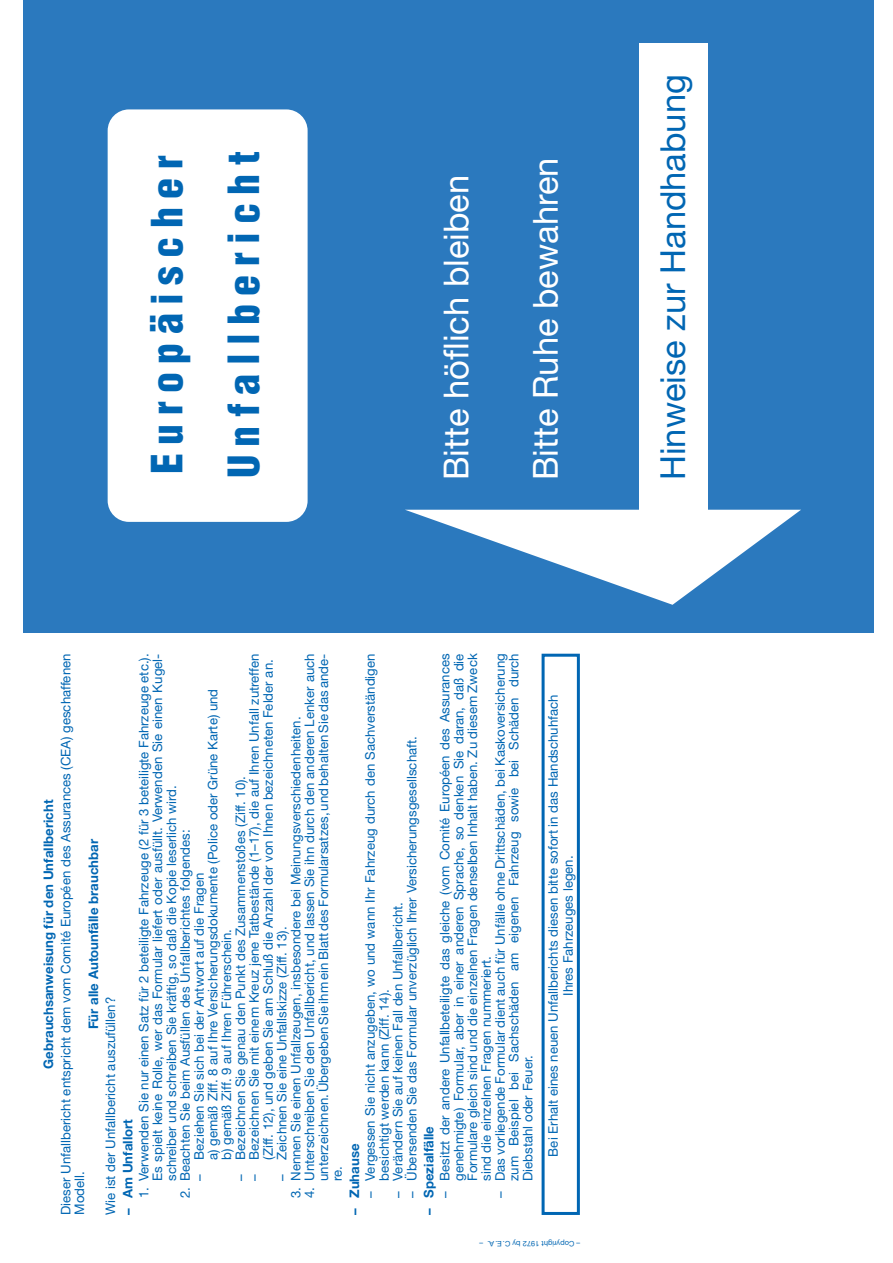
<style>
.page{position:relative;width:893px;height:1263px;background:#fff}
.page>*{position:absolute;margin:0;border:0;box-sizing:border-box;transform-origin:0 0}
.t1{font:900 condensed 42px/76.5px "Helvetica";letter-spacing:.2em;color:#0166b3}
.t2{font:34.5px "Helvetica Neue";color:#fff}
.t3{font:34.5px "Helvetica Neue";color:#0166b3}
.t4{font:13.2px/13.8px "Helvetica Neue";color:#0166b3}
.t5{font:700 13.2px "Helvetica Neue";color:#0166b3}
.t6{font:7.5px "Helvetica Neue";color:#0166b3}
</style>
<div class="page">
<div style="left:541px;top:654px;width:39px;height:561px;border:3px solid #0166b3"></div>
<div style="left:23px;top:0;width:850px;height:632px;background:#2b79be"></div>
<div style="left:108px;top:109px;width:199px;height:413px;background:#fff;border-radius:21px"></div>
<div style="left:639px;top:44px;width:68px;height:467px;background:#fff"></div>
<svg style="left:406px;top:510px;width:395px;height:95px"></svg>
<h1 class="t1" style="left:132px;top:478px;width:329px;rotate:-90deg">Europäischer<br>Unfallbericht</h1>
<h2 class="t2" style="left:443px;top:480px;width:307px;rotate:-90deg">Bitte höflich bleiben</h2>
<h2 class="t2" style="left:533px;top:480px;width:324px;rotate:-90deg">Bitte Ruhe bewahren</h2>
<p class="t4" style="left:439px;top:1181px;width:529px;text-align:justify;text-indent:-17px;rotate:-90deg">– Besitzt der andere Unfallbeteiligte das gleiche (vom Comité Européen des Assurances genehmigte) Formular, aber in einer anderen Sprache, so denken Sie daran, daß die Formulare gleich sind und die einzelnen Fragen denselben Inhalt haben. Zu diesem Zweck sind die einzelnen Fragen nummeriert.</p>
<p class="t4" style="left:494px;top:1181px;width:529px;text-align:justify;text-indent:-17px;rotate:-90deg">– Das vorliegende Formular dient auch für Unfälle ohne Drittschäden, bei Kaskoversicherung zum Beispiel bei Sachschäden am eigenen Fahrzeug sowie bei Schäden durch Diebstahl oder Feuer.</p>
<p class="t4" style="left:304px;top:1181px;width:529px;text-align:justify;text-indent:-17px;rotate:-90deg">4. Unterschreiben Sie den Unfallbericht, und lassen Sie ihn durch den anderen Lenker auch unterzeichnen. Übergeben Sie ihm ein Blatt des Formularsatzes, und behalten Sie das ande&shy;re.</p>
<p class="t4" style="left:138px;top:1181px;width:529px;text-align:justify;text-indent:-17px;rotate:-90deg">1. Verwenden Sie nur einen Satz für 2 beteiligte Fahrzeuge (2 für 3 beteiligte Fahrzeuge etc.).<br>Es spielt keine Rolle, wer das Formular liefert oder ausfüllt. Verwenden Sie einen Kugel&shy;schreiber und schreiben Sie kräftig, so daß die Kopie leserlich wird.</p>
<p class="t4" style="left:364px;top:1181px;width:529px;text-indent:-17px;rotate:-90deg">– Vergessen Sie nicht anzugeben, wo und wann Ihr Fahrzeug durch den Sachverständigen besichtigt werden kann (Ziff. 14).</p>
<p class="t4" style="left:60px;top:1215px;width:563px;rotate:-90deg">Dieser Unfallbericht entspricht dem vom Comité Européen des Assurances (CEA) geschaffenen<br>Modell.</p>
<p class="t4" style="left:248px;top:1160px;width:507px;text-indent:-21px;rotate:-90deg">– Bezeichnen Sie mit einem Kreuz jene Tatbestände (1–17), die auf Ihren Unfall zutreffen (Ziff. 12), und geben Sie am Schluß die Anzahl der von Ihnen bezeichneten Felder an.</p>
<p class="t4" style="left:193px;top:1160px;width:472px;text-indent:-21px;rotate:-90deg">– Beziehen Sie sich bei der Antwort auf die Fragen<br>a) gemäß Ziff. 8 auf Ihre Versicherungsdokumente (Police oder Grüne Karte) und b) gemäß Ziff. 9 auf Ihren Führerschein.</p>
<p class="t4" style="left:290px;top:1198px;width:483px;rotate:-90deg">3. Nennen Sie einen Unfallzeugen, insbesondere bei Meinungsverschiedenheiten.</p>
<p class="t4" style="left:406px;top:1198px;width:463px;rotate:-90deg">– Übersenden Sie das Formular unverzüglich Ihrer Versicherungsgesellschaft.</p>
<p class="t4" style="left:235px;top:1181px;width:407px;rotate:-90deg">– Bezeichnen Sie genau den Punkt des Zusammenstoßes (Ziff. 10).</p>
<p class="t5" style="left:44px;top:1069px;width:271px;rotate:-90deg">Gebrauchsanweisung für den Unfallbericht</p>
<p class="t4" style="left:179px;top:1198px;width:370px;rotate:-90deg">2. Beachten Sie beim Ausfüllen des Unfallberichtes folgendes:</p>
<p class="t5" style="left:89px;top:1029px;width:192px;rotate:-90deg">Für alle Autounfälle brauchbar</p>
<p class="t4" style="left:392px;top:1198px;width:297px;rotate:-90deg">– Verändern Sie auf keinen Fall den Unfallbericht.</p>
<p class="t4" style="left:276px;top:1181px;width:256px;rotate:-90deg">– Zeichnen Sie eine Unfallskizze (Ziff. 13).</p>
<p class="t4" style="left:105px;top:1215px;width:220px;rotate:-90deg">Wie ist der Unfallbericht auszufüllen?</p>
<p class="t5" style="left:123px;top:1215px;width:97px;rotate:-90deg">– Am Unfallort</p>
<p class="t5" style="left:424px;top:1215px;width:90px;rotate:-90deg">– Spezialfälle</p>
<p class="t5" style="left:349px;top:1215px;width:73px;rotate:-90deg">– Zuhause</p>
<p class="t4" style="left:547px;top:1157px;width:464px;line-height:15px;text-align:center;rotate:-90deg">Bei Erhalt eines neuen Unfallberichts diesen bitte sofort in das Handschuhfach<br>Ihres Fahrzeuges legen.</p>
<p class="t6" style="left:580px;top:1246px;width:102px;rotate:-180deg">– Copyright 1972 by C.E.A. –</p>
<h2 class="t3" style="left:660px;top:480px;width:407px;rotate:-90deg">Hinweise zur Handhabung</h2>
</div>
